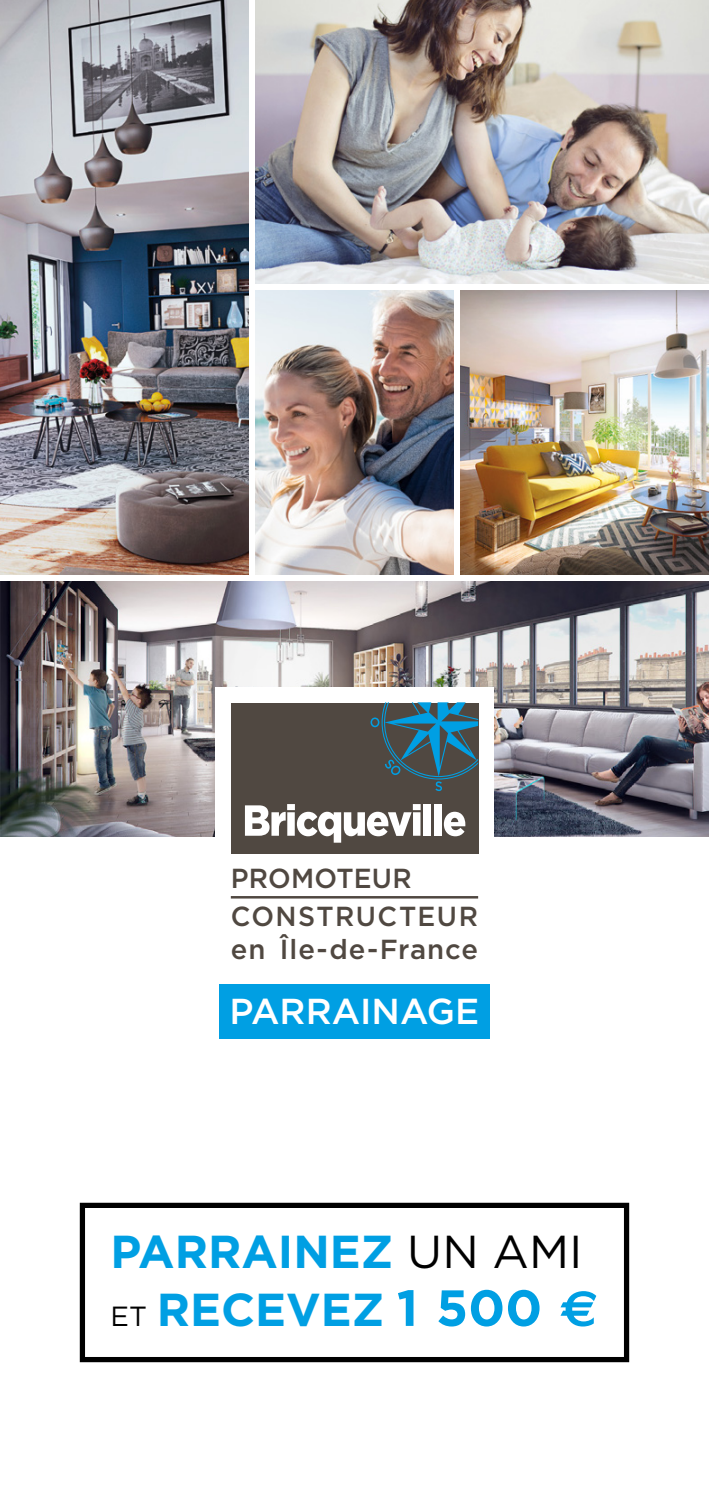
<style>
.page{position:relative;width:709px;height:1489px;background:#fff}
.page>*{position:absolute;margin:0;border:0;box-sizing:border-box;transform-origin:0 0}
.t1{font:700 46.25px/57.8px "Gotham";color:#009fe3}
.t2{font:500 36px "Gotham";color:#fff}
.t3{font:500 27.5px/37.5px "Gotham";letter-spacing:.035em;color:#504841}
.s1{font-weight:400;color:#000}
.s2{font-weight:400;font-size:27.75px;color:#000}
.s3{font-size:50.75px}
.s4{font-family:"Euro Sans";font-size:50.75px}
</style>
<div class="page">
<img style="left:0;top:581px;width:709px;height:255px">
<img style="left:0;top:0;width:248px;height:574px">
<img style="left:460px;top:291px;width:249px;height:283px">
<img style="left:255px;top:291px;width:199px;height:283px">
<img style="left:255px;top:0;width:454px;height:283px">
<div style="left:215px;top:687px;width:279px;height:306px;background:#fff"></div>
<div style="left:219px;top:984px;width:271px;height:54px;background:#009fe3"></div>
<div style="left:231px;top:703px;width:247px;height:150px;background:#504841"></div>
<svg style="left:245px;top:805px;width:41px;height:30px"></svg>
<div style="left:287px;top:812px;width:8px;height:23px;background:#fff"></div>
<div style="left:287px;top:804px;width:8px;height:6px;background:#fff"></div>
<svg style="left:297px;top:811px;width:114px;height:31px"></svg>
<div style="left:413px;top:812px;width:7px;height:23px;background:#fff"></div>
<div style="left:413px;top:804px;width:7px;height:6px;background:#fff"></div>
<div style="left:423px;top:804px;width:8px;height:31px;background:#fff"></div>
<div style="left:434px;top:804px;width:8px;height:31px;background:#fff"></div>
<svg style="left:444px;top:811px;width:21px;height:25px"></svg>
<svg style="left:370px;top:703px;width:108px;height:88px"></svg>
<hr style="left:231px;top:896px;width:247px;height:2px;background:#504841">
<div style="left:80px;top:1202px;width:549px;height:159px;border:5px solid #000"></div>
<p class="t3" style="left:231px;top:858px;width:249px">PROMOTEUR<br>CONSTRUCTEUR</p>
<p class="t3" style="left:231px;top:929px;width:249px">en Île-de-France</p>
<h2 class="t2" style="left:230px;top:990px;width:251px">PARRAINAGE</h2>
<h1 class="t1" style="left:111px;top:1221px;width:489px">PARRAINEZ <span class="s1">UN AMI<br></span><span class="s2">ET</span> RECEVEZ <span class="s3">1 500</span> <span class="s4">€</span></h1>
</div>
